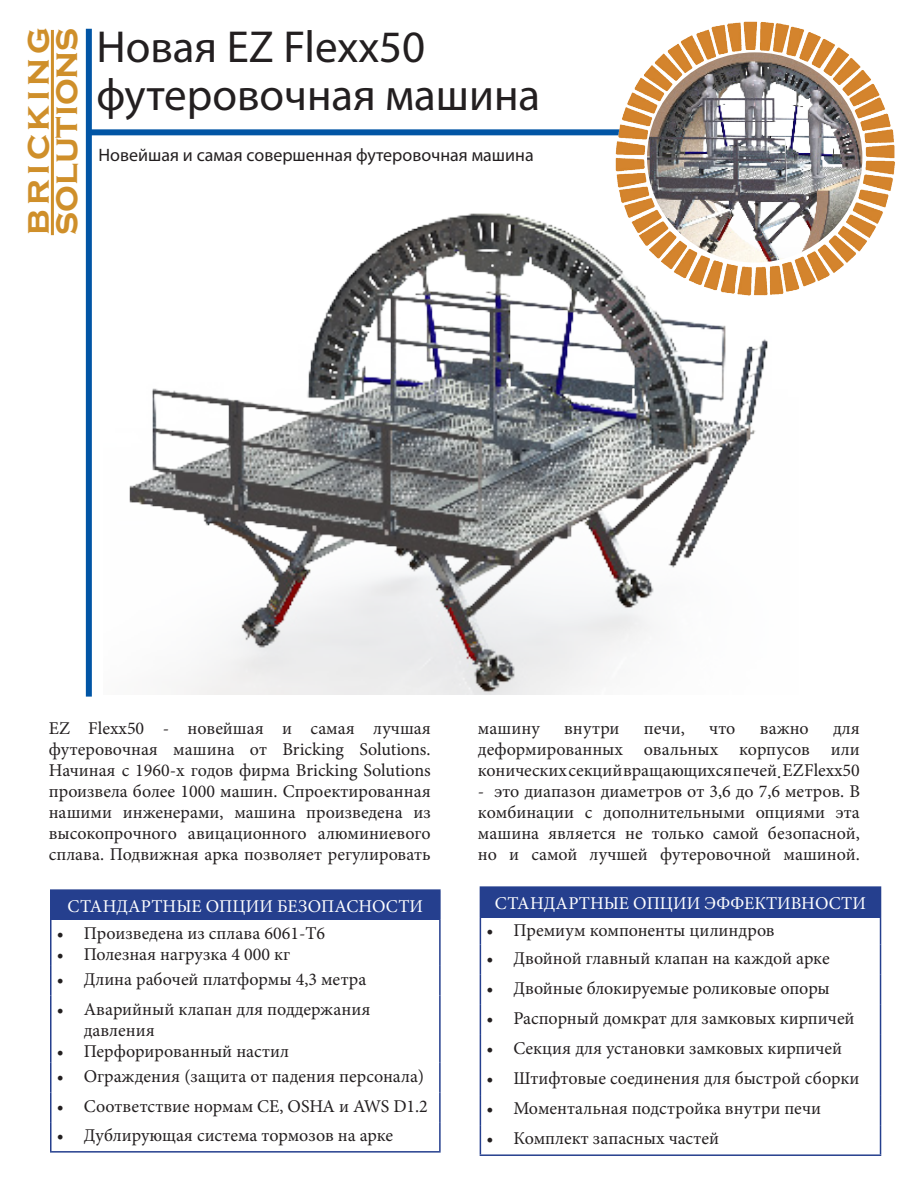
<style>
.page{position:relative;width:918px;height:1188px;background:#fff}
.page>*{position:absolute;margin:0;border:0;box-sizing:border-box;transform-origin:0 0}
.t1{font:45px "Myriad Pro";color:#231f20}
.t2{font:700 37.5px "Copperplate Gothic";color:#cf8f2a}
.t3{font:700 37.5px "Copperplate Gothic";letter-spacing:.11em;color:#cf8f2a}
.t4{font:18px/21px "Minion Pro";color:#231f20;text-align:justify}
.t5{font:18px "Minion Pro";color:#fff}
.t6{font:18px "Myriad Pro";color:#231f20}
</style>
<div class="page">
<hr style="left:51px;top:30px;width:3px;height:205px;background:#cf8f2a">
<div style="left:86px;top:29px;width:6px;height:668px;background:#0155a5"></div>
<div style="left:89px;top:129px;width:538px;height:6px;background:#0155a5"></div>
<img style="left:612px;top:21px;width:283px;height:269px">
<div style="left:51px;top:890px;width:389px;height:30px;background:#253f8e"></div>
<hr style="left:50px;top:889px;width:391px;height:2px;background:#253f8e">
<hr style="left:50px;top:891px;width:2px;height:29px;background:#253f8e">
<hr style="left:439px;top:891px;width:2px;height:29px;background:#253f8e">
<hr style="left:50px;top:920px;width:2px;height:46px;background:#253f8e">
<hr style="left:439px;top:920px;width:2px;height:46px;background:#253f8e">
<hr style="left:50px;top:966px;width:2px;height:30px;background:#253f8e">
<hr style="left:439px;top:966px;width:2px;height:30px;background:#253f8e">
<hr style="left:50px;top:996px;width:2px;height:67px;background:#253f8e">
<hr style="left:439px;top:996px;width:2px;height:67px;background:#253f8e">
<hr style="left:50px;top:1063px;width:2px;height:29px;background:#253f8e">
<hr style="left:439px;top:1063px;width:2px;height:29px;background:#253f8e">
<hr style="left:50px;top:1092px;width:2px;height:30px;background:#253f8e">
<hr style="left:439px;top:1092px;width:2px;height:30px;background:#253f8e">
<hr style="left:50px;top:1122px;width:2px;height:29px;background:#253f8e">
<hr style="left:439px;top:1122px;width:2px;height:29px;background:#253f8e">
<hr style="left:50px;top:1151px;width:391px;height:2px;background:#253f8e">
<div style="left:480px;top:887px;width:401px;height:30px;background:#253f8e"></div>
<hr style="left:480px;top:886px;width:401px;height:2px;background:#253f8e">
<svg style="left:480px;top:917px;width:1px;height:28px"></svg>
<svg style="left:880px;top:917px;width:1px;height:28px"></svg>
<hr style="left:480px;top:945px;width:1px;height:30px;background:#253f8e">
<hr style="left:880px;top:945px;width:1px;height:30px;background:#253f8e">
<hr style="left:480px;top:975px;width:1px;height:30px;background:#253f8e">
<hr style="left:880px;top:975px;width:1px;height:30px;background:#253f8e">
<hr style="left:480px;top:1005px;width:1px;height:30px;background:#253f8e">
<hr style="left:880px;top:1005px;width:1px;height:30px;background:#253f8e">
<hr style="left:480px;top:1035px;width:1px;height:30px;background:#253f8e">
<hr style="left:880px;top:1035px;width:1px;height:30px;background:#253f8e">
<hr style="left:480px;top:1065px;width:1px;height:30px;background:#253f8e">
<hr style="left:880px;top:1065px;width:1px;height:30px;background:#253f8e">
<hr style="left:480px;top:1095px;width:1px;height:30px;background:#253f8e">
<hr style="left:880px;top:1095px;width:1px;height:30px;background:#253f8e">
<svg style="left:480px;top:1125px;width:1px;height:29px"></svg>
<svg style="left:880px;top:1125px;width:1px;height:29px"></svg>
<hr style="left:480px;top:1154px;width:401px;height:2px;background:#253f8e">
<img style="left:129px;top:201px;width:669px;height:493px">
<img style="left:647px;top:52px;width:215px;height:211px">
<p class="t3" style="left:15px;top:235px;width:209px;rotate:-90deg">bricking</p>
<p class="t2" style="left:44px;top:235px;width:209px;rotate:-90deg">solutions</p>
<p class="t1" style="left:96px;top:19px;width:330px">Новая EZ Flexx50</p>
<p class="t1" style="left:96px;top:67px;width:445px">футеровочная машина</p>
<p class="t6" style="left:98px;top:143px;width:437px">Новейшая и самая совершенная футеровочная машина</p>
<p class="t4" style="left:49px;top:718px;width:383px">EZ Flexx50 - новейшая и самая лучшая футеровочная машина от Bricking Solutions.<br>Начиная с 1960-х годов фирма Bricking Solutions произвела более 1000 машин. Спроектированная нашими инженерами, машина произведена из высокопрочного авицационного алюминиевого сплава. Подвижная арка позволяет регулировать</p>
<p class="t4" style="left:478px;top:718px;width:63px">машину</p>
<p class="t4" style="left:564px;top:718px;width:57px">внутри</p>
<p class="t4" style="left:644px;top:718px;width:42px">печи,</p>
<p class="t4" style="left:709px;top:718px;width:28px">что</p>
<p class="t4" style="left:760px;top:718px;width:50px">важно</p>
<p class="t4" style="left:478px;top:718px;width:383px;text-indent:355px">для деформированных овальных корпусов или конических секций вращающихся печей. EZ Flexx50</p>
<p class="t4" style="left:478px;top:781px;width:383px">- это диапазон диаметров от 3,6 до 7,6 метров. В комбинации с дополнительными опциями эта машина является не только самой безопасной, но и самой лучшей футеровочной машиной.</p>
<p class="t5" style="left:68px;top:894px;width:357px">СТАНДАРТНЫЕ ОПЦИИ БЕЗОПАСНОСТИ</p>
<p class="t4" style="left:57px;top:923px;width:270px">• Произведена из сплава 6061-Т6</p>
<p class="t4" style="left:57px;top:944px;width:235px">• Полезная нагрузка 4 000 кг</p>
<p class="t4" style="left:57px;top:969px;width:311px">• Длина рабочей платформы 4,3 метра</p>
<p class="t4" style="left:84px;top:999px;width:288px;text-indent:-27px">• Аварийный клапан для поддержания давления</p>
<p class="t4" style="left:57px;top:1041px;width:234px">• Перфорированный настил</p>
<p class="t4" style="left:57px;top:1066px;width:369px">• Ограждения (защита от падения персонала)</p>
<p class="t4" style="left:57px;top:1095px;width:373px">• Соответствие нормам CE, OSHA и AWS D1.2</p>
<p class="t4" style="left:57px;top:1125px;width:338px">• Дублирующая система тормозов на арке</p>
<p class="t5" style="left:495px;top:891px;width:372px">СТАНДАРТНЫЕ ОПЦИИ ЭФФЕКТИВНОСТИ</p>
<p class="t4" style="left:486px;top:920px;width:290px">• Премиум компоненты цилиндров</p>
<p class="t4" style="left:486px;top:948px;width:345px">• Двойной главный клапан на каждой арке</p>
<p class="t4" style="left:486px;top:978px;width:345px">• Двойные блокируемые роликовые опоры</p>
<p class="t4" style="left:486px;top:1008px;width:370px">• Распорный домкрат для замковых кирпичей</p>
<p class="t4" style="left:486px;top:1038px;width:357px">• Секция для установки замковых кирпичей</p>
<p class="t4" style="left:486px;top:1068px;width:375px">• Штифтовые соединения для быстрой сборки</p>
<p class="t4" style="left:486px;top:1098px;width:336px">• Моментальная подстройка внутри печи</p>
<p class="t4" style="left:486px;top:1128px;width:234px">• Комплект запасных частей</p>
</div>
